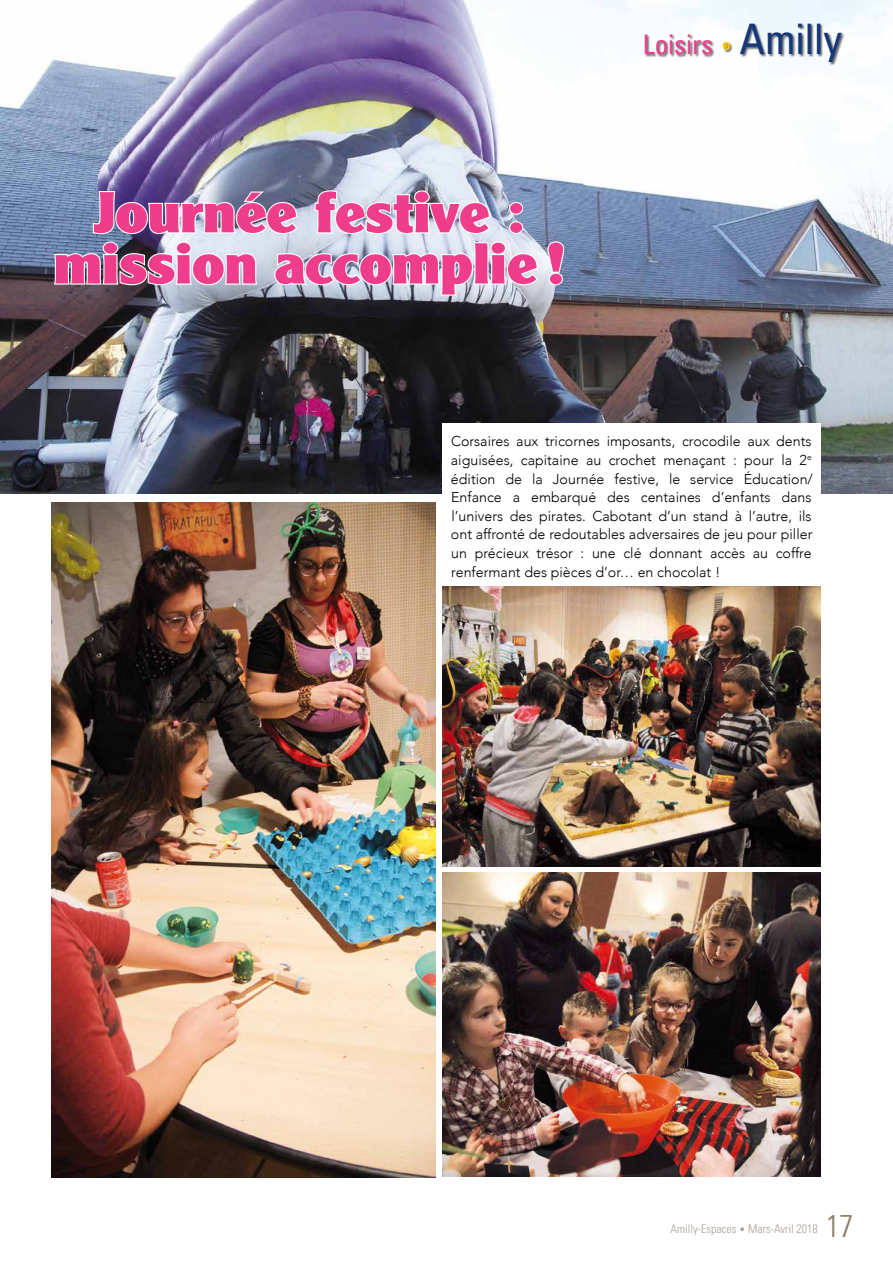
<style>
.page{position:relative;width:893px;height:1263px;background:#fff}
.page>*{position:absolute;margin:0;border:0;box-sizing:border-box;transform-origin:0 0}
.t1{font:900 56.25px/51.2px "Clearface Gothic LT Std";color:#ee3d8b;text-align:center;scale:1.08 1}
.t2{font:300 condensed 31.5px "Univers LT Std";color:#8a7967}
.t3{font:condensed 27px "Univers LT Std";color:#ee3d8b}
.t4{font:300 14.25px/18.6px "Avenir";color:#000;text-align:justify}
.t5{font:300 condensed 12px "Univers LT Std";color:#aca095}
.s1{font-family:"Giddyup Std";font-stretch:normal;font-size:48px;color:#f9c606}
.s2{font-size:42px;color:#14377d}
.s3{font-size:10.5px}
</style>
<div class="page">
<img style="left:0;top:0;width:893px;height:493px">
<div style="left:644px;top:24px;width:201px;height:42px;background:#000;opacity:.6"></div>
<img style="left:52px;top:189px;width:488px;height:170px">
<svg style="left:546px;top:240px;width:19px;height:47px"></svg>
<img style="left:51px;top:502px;width:384px;height:676px">
<img style="left:442px;top:586px;width:379px;height:281px">
<div style="left:442px;top:423px;width:379px;height:163px;background:#fff"></div>
<img style="left:442px;top:873px;width:379px;height:303px">
<h1 class="t1" style="left:54px;top:186px;width:477px">Journée festive : mission accomplie!</h1>
<h3 class="t3" style="left:643px;top:27px;width:201px">Loisirs <span class="s1">•</span> <span class="s2">Amilly</span></h3>
<p class="t4" style="left:451px;top:432px;width:363px">Corsaires aux tricornes imposants, crocodile aux dents aiguisées, capitaine au crochet menaçant : pour la 2<sup>e </sup>édition de la Journée festive, le service Éducation/ Enfance a embarqué des centaines d’enfants dans l’univers des pirates. Cabotant d’un stand à l’autre, ils ont affronté de redoutables adversaires de jeu pour piller un précieux trésor : une clé donnant accès au coffre renfermant des pièces d’or… en chocolat !</p>
<p class="t5" style="left:670px;top:1221px;width:149px">Amilly-Espaces <span class="s3">•</span> Mars-Avril 2018</p>
<h2 class="t2" style="left:826px;top:1207px;width:29px">17</h2>
</div>
